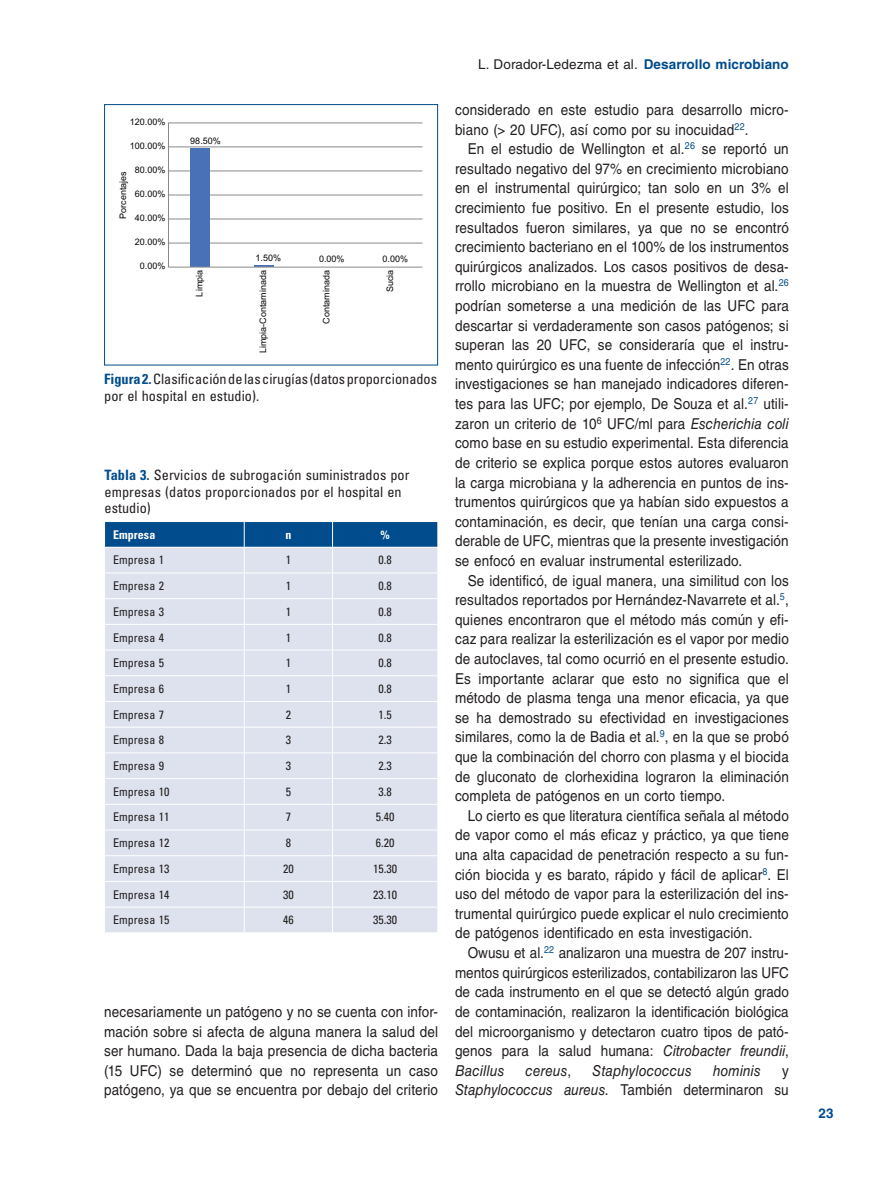
<style>
.page{position:relative;width:893px;height:1191px;background:#fff}
.page>*{position:absolute;margin:0;border:0;box-sizing:border-box;transform-origin:0 0}
.t1{font:15px/19.6px "Helvetica LT Std";letter-spacing:.01em;color:#231f20;text-align:justify;scale:.9 1}
.t2{font:italic 15px "Helvetica LT Std";letter-spacing:.015em;color:#231f20;scale:.9 1}
.t3{font:condensed 14.25px/16.5px "Univers LT Std";letter-spacing:.005em;color:#231f20}
.t4{font:13.5px "Helvetica LT Std";letter-spacing:.005em;color:#231f20}
.t5{font:700 13.5px "Helvetica LT Std";color:#014c8c}
.t6{font:condensed 12px "Univers LT Std";letter-spacing:.005em;color:#231f20}
.t7{font:700 condensed 12px "Univers LT Std";letter-spacing:.005em;color:#fff}
.t8{font:9px "Arial";color:#050504}
.s1{font-weight:700;color:#014c8c}
.s2{font-style:italic}
.s3{font-style:normal}
</style>
<div class="page">
<hr style="left:168px;top:243px;width:254px;height:1px;background:#8b8a8a">
<hr style="left:168px;top:219px;width:254px;height:1px;background:#8b8a8a">
<hr style="left:168px;top:195px;width:254px;height:1px;background:#8b8a8a">
<hr style="left:168px;top:171px;width:254px;height:1px;background:#8b8a8a">
<hr style="left:168px;top:146px;width:254px;height:1px;background:#8b8a8a">
<hr style="left:168px;top:122px;width:254px;height:1px;background:#8b8a8a">
<div style="left:190px;top:149px;width:20px;height:118px;background:#4871b8"></div>
<hr style="left:254px;top:265px;width:20px;height:2px;background:#4871b8">
<hr style="left:168px;top:123px;width:1px;height:144px;background:#8b8a8a">
<hr style="left:168px;top:267px;width:254px;height:1px;background:#8b8a8a">
<div style="left:104px;top:104px;width:334px;height:261px;border:1px solid #014c8c"></div>
<svg style="left:104px;top:521px;width:334px;height:411px;background:#d2dae8"></svg>
<hr style="left:333px;top:547px;width:105px;height:1px;background:#fff">
<p class="t8" style="left:130px;top:115px;width:37px">120.00%</p>
<p class="t8" style="left:130px;top:139px;width:37px">100.00%</p>
<p class="t8" style="left:135px;top:163px;width:32px">80.00%</p>
<p class="t8" style="left:117px;top:219px;width:49px;rotate:-90deg">Porcentajes</p>
<p class="t8" style="left:135px;top:187px;width:32px">60.00%</p>
<p class="t8" style="left:135px;top:212px;width:32px">40.00%</p>
<p class="t8" style="left:135px;top:236px;width:32px">20.00%</p>
<p class="t8" style="left:140px;top:260px;width:27px">0.00%</p>
<p class="t8" style="left:190px;top:135px;width:32px">98.50%</p>
<p class="t8" style="left:255px;top:251px;width:27px">1.50%</p>
<p class="t8" style="left:319px;top:253px;width:27px">0.00%</p>
<p class="t8" style="left:383px;top:253px;width:27px">0.00%</p>
<p class="t8" style="left:193px;top:296px;width:28px;rotate:-90deg">Limpia</p>
<p class="t8" style="left:257px;top:353px;width:85px;rotate:-90deg">Limpia-Contaminada</p>
<p class="t8" style="left:320px;top:323px;width:55px;rotate:-90deg">Contaminada</p>
<p class="t8" style="left:384px;top:292px;width:24px;rotate:-90deg">Sucia</p>
<p class="t3" style="left:104px;top:371px;width:334px"><span class="s1">Figura 2.</span> Clasificación de las cirugías (datos proporcionados por el hospital en estudio).</p>
<p class="t3" style="left:105px;top:466px;width:306px"><span class="s1">Tabla 3.</span> Servicios de subrogación suministrados por empresas (datos proporcionados por el hospital en estudio)</p>
<p class="t7" style="left:113px;top:527px;width:44px">Empresa</p>
<p class="t7" style="left:285px;top:527px;width:7px">n</p>
<p class="t7" style="left:381px;top:527px;width:11px">%</p>
<p class="t6" style="left:113px;top:552px;width:53px">Empresa 1</p>
<p class="t6" style="left:286px;top:552px;width:7px">1</p>
<p class="t6" style="left:378px;top:552px;width:15px">0.8</p>
<p class="t6" style="left:113px;top:578px;width:53px">Empresa 2</p>
<p class="t6" style="left:286px;top:578px;width:7px">1</p>
<p class="t6" style="left:378px;top:578px;width:15px">0.8</p>
<p class="t6" style="left:113px;top:604px;width:53px">Empresa 3</p>
<p class="t6" style="left:286px;top:604px;width:7px">1</p>
<p class="t6" style="left:378px;top:604px;width:15px">0.8</p>
<p class="t6" style="left:113px;top:629px;width:53px">Empresa 4</p>
<p class="t6" style="left:286px;top:629px;width:7px">1</p>
<p class="t6" style="left:378px;top:629px;width:15px">0.8</p>
<p class="t6" style="left:113px;top:655px;width:53px">Empresa 5</p>
<p class="t6" style="left:286px;top:655px;width:7px">1</p>
<p class="t6" style="left:378px;top:655px;width:15px">0.8</p>
<p class="t6" style="left:113px;top:681px;width:53px">Empresa 6</p>
<p class="t6" style="left:286px;top:681px;width:7px">1</p>
<p class="t6" style="left:378px;top:681px;width:15px">0.8</p>
<p class="t6" style="left:113px;top:707px;width:53px">Empresa 7</p>
<p class="t6" style="left:286px;top:707px;width:7px">2</p>
<p class="t6" style="left:378px;top:707px;width:15px">1.5</p>
<p class="t6" style="left:113px;top:732px;width:53px">Empresa 8</p>
<p class="t6" style="left:286px;top:732px;width:7px">3</p>
<p class="t6" style="left:378px;top:732px;width:15px">2.3</p>
<p class="t6" style="left:113px;top:758px;width:53px">Empresa 9</p>
<p class="t6" style="left:286px;top:758px;width:7px">3</p>
<p class="t6" style="left:378px;top:758px;width:15px">2.3</p>
<p class="t6" style="left:113px;top:784px;width:58px">Empresa 10</p>
<p class="t6" style="left:286px;top:784px;width:7px">5</p>
<p class="t6" style="left:378px;top:784px;width:15px">3.8</p>
<p class="t6" style="left:113px;top:809px;width:58px">Empresa 11</p>
<p class="t6" style="left:286px;top:809px;width:7px">7</p>
<p class="t6" style="left:376px;top:809px;width:20px">5.40</p>
<p class="t6" style="left:113px;top:835px;width:58px">Empresa 12</p>
<p class="t6" style="left:286px;top:835px;width:7px">8</p>
<p class="t6" style="left:376px;top:835px;width:20px">6.20</p>
<p class="t6" style="left:113px;top:861px;width:58px">Empresa 13</p>
<p class="t6" style="left:283px;top:861px;width:12px">20</p>
<p class="t6" style="left:373px;top:861px;width:26px">15.30</p>
<p class="t6" style="left:113px;top:886px;width:58px">Empresa 14</p>
<p class="t6" style="left:283px;top:886px;width:12px">30</p>
<p class="t6" style="left:373px;top:886px;width:26px">23.10</p>
<p class="t6" style="left:113px;top:912px;width:58px">Empresa 15</p>
<p class="t6" style="left:283px;top:912px;width:12px">46</p>
<p class="t6" style="left:373px;top:912px;width:26px">35.30</p>
<p class="t1" style="left:104px;top:1002px;width:372px">necesariamente un patógeno y no se cuenta con infor&shy;mación sobre si afecta de alguna manera la salud del ser humano. Dada la baja presencia de dicha bacteria (15 UFC) se determinó que no representa un caso patógeno, ya que se encuentra por debajo del criterio</p>
<p class="t4" style="left:478px;top:57px;width:312px">L. Dorador-Ledezma et al. <span class="s1">Desarrollo microbiano</span></p>
<p class="t1" style="left:455px;top:100px;width:372px">considerado en este estudio para desarrollo micro&shy;biano (&gt; 20 UFC), así como por su inocuidad<sup>22</sup>.</p>
<p class="t1" style="left:455px;top:139px;width:372px;text-indent:13px">En el estudio de Wellington et al.<sup>26</sup> se reportó un resultado negativo del 97% en crecimiento microbiano en el instrumental quirúrgico; tan solo en un 3% el crecimiento fue positivo. En el presente estudio, los resultados fueron similares, ya que no se encontró crecimiento bacteriano en el 100% de los instrumentos quirúrgicos analizados. Los casos positivos de desa&shy;rrollo microbiano en la muestra de Wellington et al.<sup>26 </sup>podrían someterse a una medición de las UFC para descartar si verdaderamente son casos patógenos; si superan las 20 UFC, se consideraría que el instru&shy;mento quirúrgico es una fuente de infección<sup>22</sup>. En otras investigaciones se han manejado indicadores diferen&shy;tes para las UFC; por ejemplo, De Souza et al.<sup>27</sup> utili&shy;zaron un criterio de 10<sup>6</sup> UFC/ml para <span class="s2">Escherichia coli </span>como base en su estudio experimental. Esta diferencia de criterio se explica porque estos autores evaluaron la carga microbiana y la adherencia en puntos de ins&shy;trumentos quirúrgicos que ya habían sido expuestos a contaminación, es decir, que tenían una carga consi&shy;derable de UFC, mientras que la presente investigación se enfocó en evaluar instrumental esterilizado.</p>
<p class="t1" style="left:455px;top:570px;width:372px;text-indent:13px">Se identificó, de igual manera, una similitud con los resultados reportados por Hernández-Navarrete et al.<sup>5</sup>, quienes encontraron que el método más común y efi&shy;caz para realizar la esterilización es el vapor por medio de autoclaves, tal como ocurrió en el presente estudio.<br>Es importante aclarar que esto no significa que el método de plasma tenga una menor eficacia, ya que se ha demostrado su efectividad en investigaciones similares, como la de Badia et al.<sup>9</sup>, en la que se probó que la combinación del chorro con plasma y el biocida de gluconato de clorhexidina lograron la eliminación completa de patógenos en un corto tiempo.</p>
<p class="t1" style="left:455px;top:805px;width:372px;text-indent:13px">Lo cierto es que literatura científica señala al método de vapor como el más eficaz y práctico, ya que tiene una alta capacidad de penetración respecto a su fun&shy;ción biocida y es barato, rápido y fácil de aplicar<sup>8</sup>. El uso del método de vapor para la esterilización del ins&shy;trumental quirúrgico puede explicar el nulo crecimiento de patógenos identificado en esta investigación.</p>
<p class="t1" style="left:455px;top:943px;width:372px;text-indent:13px">Owusu et al.<sup>22</sup> analizaron una muestra de 207 instru&shy;mentos quirúrgicos esterilizados, contabilizaron las UFC de cada instrumento en el que se detectó algún grado de contaminación, realizaron la identificación biológica del microorganismo y detectaron cuatro tipos de pató&shy;genos para la salud humana: <span class="s2">Citrobacter freundii</span>, <span class="s2">Bacillus</span></p>
<p class="t2" style="left:526px;top:1061px;width:52px">cereus<span class="s3">,</span></p>
<p class="t2" style="left:592px;top:1061px;width:112px">Staphylococcus</p>
<p class="t2" style="left:713px;top:1061px;width:55px">hominis</p>
<p class="t1" style="left:455px;top:1060px;width:372px;text-align:right">y<br><span class="s2">Staphylococcus aureus.</span> También determinaron su</p>
<p class="t5" style="left:819px;top:1104px;width:17px">23</p>
</div>
